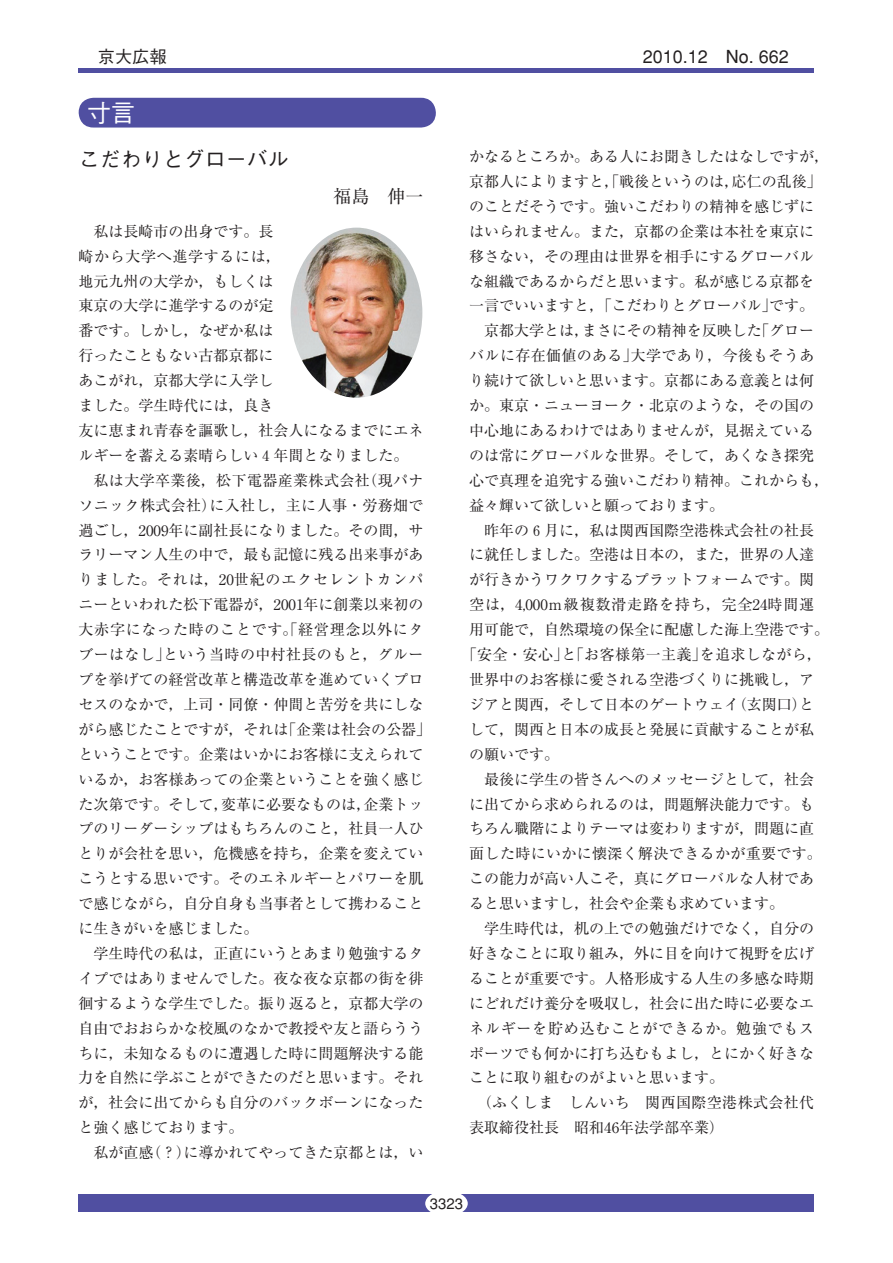
<style>
.page{position:relative;width:893px;height:1263px;background:#fff}
.page>*{position:absolute;margin:0;border:0;box-sizing:border-box;transform-origin:0 0}
.t1{font:500 24px "Gothic BBB";color:#fff}
.t2{font:500 21px "Gothic BBB";color:#231f20}
.t3{font:500 18px "Gothic BBB";color:#231f20}
.t4{font:18px "Ryumin";color:#231f20}
.t5{font:500 17.25px "Gothic BBB";color:#231f20}
.t6{font:15px "Ryumin";color:#231f20}
.t7{font:15px "Ryumin";letter-spacing:.025em;color:#231f20}
.t8{font:15px "Ryumin";letter-spacing:.06em;color:#231f20}
.t9{font:15px "Ryumin";letter-spacing:.05em;color:#231f20}
.t10{font:15px "Ryumin";letter-spacing:.045em;color:#231f20}
.t11{font:500 15px "Gothic BBB";color:#231f20}
</style>
<div class="page">
<div style="left:79px;top:98px;width:357px;height:30px;background:#504fa1"></div>
<img style="left:291px;top:228px;width:131px;height:170px;border-radius:50%">
<div style="left:79px;top:1195px;width:735px;height:17px;background:#504fa1"></div>
<div style="left:425px;top:1191px;width:43px;height:25px;background:#fff;border-radius:50%"></div>
<hr style="left:79px;top:68px;width:735px;height:4px;background:#504fa1">
<p class="t5" style="left:98px;top:47px;width:70px">京大広報</p>
<p class="t3" style="left:643px;top:46px;width:148px">2010.12　No. 662</p>
<h1 class="t1" style="left:87px;top:99px;width:49px">寸言</h1>
<h2 class="t2" style="left:79px;top:147px;width:211px">こだわりとグローバル</h2>
<p class="t4" style="left:334px;top:186px;width:91px">福島　伸一</p>
<p class="t6" style="left:94px;top:222px;width:181px">私は長崎市の出身です。長</p>
<p class="t10" style="left:79px;top:247px;width:204px">崎から大学へ進学するには，</p>
<p class="t6" style="left:79px;top:272px;width:196px">地元九州の大学か，もしくは</p>
<p class="t6" style="left:79px;top:297px;width:197px">東京の大学に進学するのが定</p>
<p class="t6" style="left:79px;top:322px;width:196px">番です。しかし，なぜか私は</p>
<p class="t6" style="left:79px;top:347px;width:197px">行ったこともない古都京都に</p>
<p class="t6" style="left:79px;top:372px;width:196px">あこがれ，京都大学に入学し</p>
<p class="t6" style="left:79px;top:397px;width:196px">ました。学生時代には，良き</p>
<p class="t6" style="left:79px;top:421px;width:347px">友に恵まれ青春を謳歌し，社会人になるまでにエネ</p>
<p class="t6" style="left:79px;top:446px;width:332px">ルギーを蓄える素晴らしい４年間となりました。</p>
<p class="t7" style="left:94px;top:471px;width:331px">私は大学卒業後，松下電器産業株式会社（現パナ</p>
<p class="t7" style="left:79px;top:496px;width:346px">ソニック株式会社）に入社し，主に人事・労務畑で</p>
<p class="t6" style="left:79px;top:521px;width:347px">過ごし，2009年に副社長になりました。その間，サ</p>
<p class="t6" style="left:79px;top:546px;width:347px">ラリーマン人生の中で，最も記憶に残る出来事があ</p>
<p class="t8" style="left:79px;top:571px;width:347px">りました。それは，20世紀のエクセレントカンパ</p>
<p class="t6" style="left:79px;top:596px;width:347px">ニーといわれた松下電器が，2001年に創業以来初の</p>
<p class="t9" style="left:79px;top:621px;width:346px">大赤字になった時のことです。「経営理念以外にタ</p>
<p class="t7" style="left:79px;top:646px;width:347px">ブーはなし」という当時の中村社長のもと，グルー</p>
<p class="t6" style="left:79px;top:670px;width:347px">プを挙げての経営改革と構造改革を進めていくプロ</p>
<p class="t6" style="left:79px;top:695px;width:347px">セスのなかで，上司・同僚・仲間と苦労を共にしな</p>
<p class="t6" style="left:79px;top:720px;width:354px">がら感じたことですが，それは「企業は社会の公器」</p>
<p class="t6" style="left:79px;top:745px;width:347px">ということです。企業はいかにお客様に支えられて</p>
<p class="t6" style="left:79px;top:770px;width:347px">いるか，お客様あっての企業ということを強く感じ</p>
<p class="t6" style="left:79px;top:795px;width:347px">た次第です。そして，変革に必要なものは，企業トッ</p>
<p class="t6" style="left:79px;top:820px;width:347px">プのリーダーシップはもちろんのこと，社員一人ひ</p>
<p class="t6" style="left:79px;top:845px;width:347px">とりが会社を思い，危機感を持ち，企業を変えてい</p>
<p class="t6" style="left:79px;top:870px;width:347px">こうとする思いです。そのエネルギーとパワーを肌</p>
<p class="t6" style="left:79px;top:895px;width:347px">で感じながら，自分自身も当事者として携わること</p>
<p class="t6" style="left:79px;top:919px;width:181px">に生きがいを感じました。</p>
<p class="t6" style="left:94px;top:944px;width:331px">学生時代の私は，正直にいうとあまり勉強するタ</p>
<p class="t6" style="left:79px;top:969px;width:347px">イプではありませんでした。夜な夜な京都の街を徘</p>
<p class="t6" style="left:79px;top:994px;width:347px">徊するような学生でした。振り返ると，京都大学の</p>
<p class="t6" style="left:79px;top:1019px;width:347px">自由でおおらかな校風のなかで教授や友と語らうう</p>
<p class="t6" style="left:79px;top:1044px;width:347px">ちに，未知なるものに遭遇した時に問題解決する能</p>
<p class="t6" style="left:79px;top:1069px;width:347px">力を自然に学ぶことができたのだと思います。それ</p>
<p class="t6" style="left:79px;top:1094px;width:347px">が，社会に出てからも自分のバックボーンになった</p>
<p class="t6" style="left:79px;top:1119px;width:166px">と強く感じております。</p>
<p class="t6" style="left:94px;top:1144px;width:331px">私が直感（？）に導かれてやってきた京都とは，い</p>
<p class="t6" style="left:469px;top:148px;width:361px">かなるところか。ある人にお聞きしたはなしですが，</p>
<p class="t6" style="left:469px;top:172px;width:354px">京都人によりますと，「戦後というのは，応仁の乱後」</p>
<p class="t6" style="left:469px;top:197px;width:346px">のことだそうです。強いこだわりの精神を感じずに</p>
<p class="t6" style="left:469px;top:222px;width:346px">はいられません。また，京都の企業は本社を東京に</p>
<p class="t6" style="left:469px;top:247px;width:346px">移さない，その理由は世界を相手にするグローバル</p>
<p class="t6" style="left:469px;top:272px;width:346px">な組織であるからだと思います。私が感じる京都を</p>
<p class="t6" style="left:469px;top:297px;width:346px">一言でいいますと，「こだわりとグローバル」です。</p>
<p class="t6" style="left:484px;top:322px;width:331px">京都大学とは，まさにその精神を反映した「グロー</p>
<p class="t7" style="left:469px;top:347px;width:347px">バルに存在価値のある」大学であり，今後もそうあ</p>
<p class="t6" style="left:469px;top:372px;width:346px">り続けて欲しいと思います。京都にある意義とは何</p>
<p class="t6" style="left:469px;top:397px;width:346px">か。東京・ニューヨーク・北京のような，その国の</p>
<p class="t6" style="left:469px;top:421px;width:346px">中心地にあるわけではありませんが，見据えている</p>
<p class="t6" style="left:469px;top:446px;width:346px">のは常にグローバルな世界。そして，あくなき探究</p>
<p class="t6" style="left:469px;top:471px;width:361px">心で真理を追究する強いこだわり精神。これからも，</p>
<p class="t6" style="left:469px;top:496px;width:256px">益々輝いて欲しいと願っております。</p>
<p class="t6" style="left:484px;top:521px;width:331px">昨年の６月に，私は関西国際空港株式会社の社長</p>
<p class="t6" style="left:469px;top:546px;width:346px">に就任しました。空港は日本の，また，世界の人達</p>
<p class="t6" style="left:469px;top:571px;width:346px">が行きかうワクワクするプラットフォームです。関</p>
<p class="t8" style="left:469px;top:596px;width:346px">空は，4,000ｍ級複数滑走路を持ち，完全24時間運</p>
<p class="t6" style="left:469px;top:621px;width:361px">用可能で，自然環境の保全に配慮した海上空港です。</p>
<p class="t7" style="left:462px;top:646px;width:362px">「安全・安心」と「お客様第一主義」を追求しながら，</p>
<p class="t6" style="left:469px;top:670px;width:346px">世界中のお客様に愛される空港づくりに挑戦し，ア</p>
<p class="t6" style="left:469px;top:695px;width:346px">ジアと関西，そして日本のゲートウェイ（玄関口）と</p>
<p class="t6" style="left:469px;top:720px;width:346px">して，関西と日本の成長と発展に貢献することが私</p>
<p class="t6" style="left:469px;top:745px;width:91px">の願いです。</p>
<p class="t6" style="left:484px;top:770px;width:331px">最後に学生の皆さんへのメッセージとして，社会</p>
<p class="t6" style="left:469px;top:795px;width:346px">に出てから求められるのは，問題解決能力です。も</p>
<p class="t6" style="left:469px;top:820px;width:346px">ちろん職階によりテーマは変わりますが，問題に直</p>
<p class="t7" style="left:469px;top:845px;width:354px">面した時にいかに懐深く解決できるかが重要です。</p>
<p class="t6" style="left:469px;top:870px;width:346px">この能力が高い人こそ，真にグローバルな人材であ</p>
<p class="t6" style="left:469px;top:895px;width:316px">ると思いますし，社会や企業も求めています。</p>
<p class="t6" style="left:484px;top:919px;width:331px">学生時代は，机の上での勉強だけでなく，自分の</p>
<p class="t6" style="left:469px;top:944px;width:346px">好きなことに取り組み，外に目を向けて視野を広げ</p>
<p class="t6" style="left:469px;top:969px;width:346px">ることが重要です。人格形成する人生の多感な時期</p>
<p class="t6" style="left:469px;top:994px;width:346px">にどれだけ養分を吸収し，社会に出た時に必要なエ</p>
<p class="t9" style="left:469px;top:1019px;width:346px">ネルギーを貯め込むことができるか。勉強でもス</p>
<p class="t6" style="left:469px;top:1044px;width:346px">ポーツでも何かに打ち込むもよし，とにかく好きな</p>
<p class="t6" style="left:469px;top:1069px;width:256px">ことに取り組むのがよいと思います。</p>
<p class="t7" style="left:477px;top:1094px;width:339px">（ふくしま　しんいち　関西国際空港株式会社代</p>
<p class="t6" style="left:469px;top:1119px;width:256px">表取締役社長　昭和46年法学部卒業）</p>
<p class="t11" style="left:430px;top:1195px;width:35px">3323</p>
</div>
